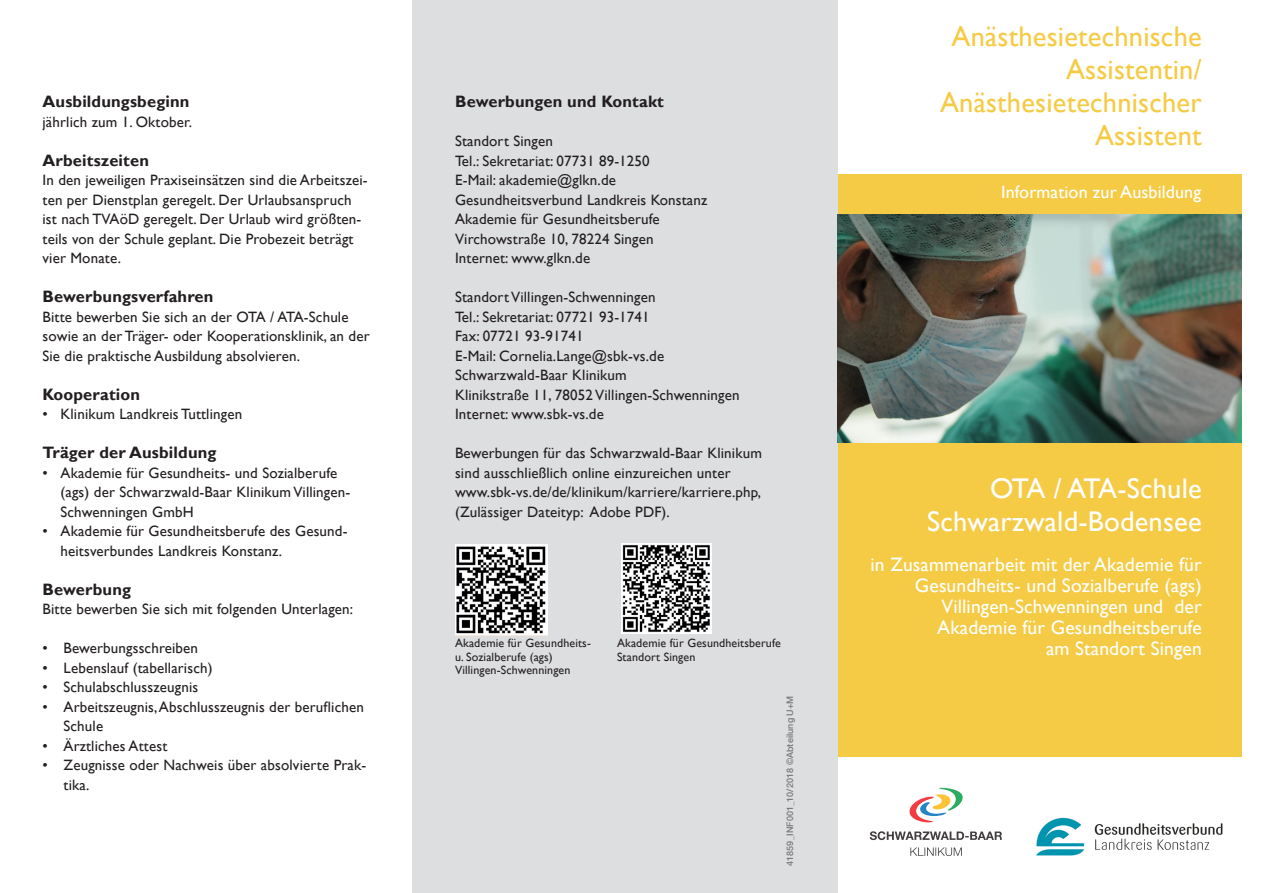
<style>
.page{position:relative;width:1263px;height:893px;background:#fff}
.page>*{position:absolute;margin:0;border:0;box-sizing:border-box;transform-origin:0 0}
.t1{font:28.5px "Gill Sans";letter-spacing:.005em;color:#f5cb45}
.t2{font:28.5px "Gill Sans";letter-spacing:.005em;color:#fff}
.t3{font:19.5px "Gill Sans";letter-spacing:.005em;color:#fff}
.t4{font:18px "Gill Sans";letter-spacing:.005em;color:#fff}
.t5{font:700 16.5px "Gill Sans";letter-spacing:.01em;color:#231f20}
.t6{font:15px/19.5px "Gill Sans";letter-spacing:.01em;color:#231f20}
.t7{font:12px "Gill Sans";letter-spacing:.01em;color:#231f20}
.t8{font:500 9px "Helvetica Neue LT Com";letter-spacing:.005em;color:#777b78}
</style>
<div class="page">
<svg style="left:909px;top:787px;width:54px;height:35px"></svg>
<svg style="left:870px;top:831px;width:132px;height:9px"></svg>
<svg style="left:910px;top:847px;width:52px;height:9px"></svg>
<div style="left:412px;top:0;width:426px;height:893px;background:#dddee0"></div>
<img style="left:1036px;top:817px;width:187px;height:39px">
<img style="left:622px;top:544px;width:89px;height:89px">
<img style="left:455px;top:544px;width:92px;height:91px">
<div style="left:838px;top:174px;width:404px;height:583px;background:#f5cb45"></div>
<img style="left:838px;top:214px;width:404px;height:228px">
<p class="t5" style="left:43px;top:92px;width:148px">Ausbildungsbeginn</p>
<p class="t6" style="left:43px;top:112px;width:151px">jährlich zum 1. Oktober.</p>
<p class="t5" style="left:43px;top:150px;width:108px">Arbeitszeiten</p>
<p class="t6" style="left:43px;top:171px;width:327px">In den jeweiligen Praxiseinsätzen sind die Arbeitszei&shy;ten per Dienstplan geregelt. Der Urlaubsanspruch ist nach TVAöD geregelt. Der Urlaub wird größten&shy;teils von der Schule geplant. Die Probezeit beträgt vier Monate.</p>
<p class="t5" style="left:43px;top:287px;width:172px">Bewerbungsverfahren</p>
<p class="t6" style="left:43px;top:307px;width:329px">Bitte bewerben Sie sich an der OTA / ATA-Schule sowie an der Träger- oder Kooperationsklinik, an der<br>Sie die praktische Ausbildung absolvieren.</p>
<p class="t5" style="left:43px;top:384px;width:99px">Kooperation</p>
<p class="t6" style="left:43px;top:405px;width:201px">• Klinikum Landkreis Tuttlingen</p>
<p class="t5" style="left:43px;top:443px;width:176px">Träger der Ausbildung</p>
<p class="t6" style="left:61px;top:463px;width:291px;text-indent:-18px">• Akademie für Gesundheits- und Sozialberufe (ags) der Schwarzwald-Baar Klinikum Villingen-<br>Schwenningen GmbH</p>
<p class="t6" style="left:61px;top:522px;width:289px;text-indent:-18px">• Akademie für Gesundheitsberufe des Gesund&shy;heitsverbundes Landkreis Konstanz.</p>
<p class="t5" style="left:43px;top:579px;width:90px">Bewerbung</p>
<p class="t6" style="left:43px;top:600px;width:312px">Bitte bewerben Sie sich mit folgenden Unterlagen:</p>
<p class="t6" style="left:43px;top:639px;width:157px">• Bewerbungsschreiben</p>
<p class="t6" style="left:43px;top:658px;width:172px">• Lebenslauf (tabellarisch)</p>
<p class="t6" style="left:43px;top:678px;width:157px">• Schulabschlusszeugnis</p>
<p class="t6" style="left:64px;top:697px;width:302px;text-indent:-21px">• Arbeitszeugnis,Abschlusszeugnis der beruflichen<br>Schule</p>
<p class="t6" style="left:43px;top:736px;width:126px">• Ärztliches Attest</p>
<p class="t6" style="left:64px;top:756px;width:304px;text-indent:-21px">• Zeugnisse oder Nachweis über absolvierte Prak&shy;tika.</p>
<p class="t5" style="left:455px;top:92px;width:210px">Bewerbungen und Kontakt</p>
<p class="t6" style="left:455px;top:132px;width:99px">Standort Singen</p>
<p class="t6" style="left:455px;top:151px;width:196px">Tel.: Sekretariat: 07731 89-1250</p>
<p class="t6" style="left:455px;top:171px;width:162px">E-Mail: akademie@glkn.de</p>
<p class="t6" style="left:455px;top:190px;width:254px">Gesundheitsverbund Landkreis Konstanz</p>
<p class="t6" style="left:455px;top:210px;width:206px">Akademie für Gesundheitsberufe</p>
<p class="t6" style="left:455px;top:229px;width:200px">Virchowstraße 10, 78224 Singen</p>
<p class="t6" style="left:455px;top:249px;width:137px">Internet: www.glkn.de</p>
<p class="t6" style="left:455px;top:288px;width:202px">Standort Villingen-Schwenningen</p>
<p class="t6" style="left:455px;top:307px;width:196px">Tel.: Sekretariat: 07721 93-1741</p>
<p class="t6" style="left:455px;top:327px;width:130px">Fax: 07721 93-91741</p>
<p class="t6" style="left:455px;top:346px;width:211px">E-Mail: Cornelia.Lange@sbk-vs.de</p>
<p class="t6" style="left:455px;top:366px;width:173px">Schwarzwald-Baar Klinikum</p>
<p class="t6" style="left:455px;top:385px;width:286px">Klinikstraße 11, 78052 Villingen-Schwenningen</p>
<p class="t6" style="left:455px;top:405px;width:150px">Internet: www.sbk-vs.de</p>
<p class="t6" style="left:455px;top:444px;width:308px">Bewerbungen für das Schwarzwald-Baar Klinikum sind ausschließlich online einzureichen unter</p>
<p class="t6" style="left:455px;top:483px;width:308px">www.sbk-vs.de/de/klinikum/karriere/karriere.php,</p>
<p class="t6" style="left:455px;top:502px;width:216px">(Zulässiger Dateityp: Adobe PDF).</p>
<p class="t7" style="left:455px;top:636px;width:137px">Akademie für Gesundheits-</p>
<p class="t7" style="left:617px;top:636px;width:165px">Akademie für Gesundheitsberufe</p>
<p class="t7" style="left:455px;top:650px;width:99px">u. Sozialberufe (ags)</p>
<p class="t7" style="left:617px;top:650px;width:80px">Standort Singen</p>
<p class="t7" style="left:455px;top:663px;width:117px">Villingen-Schwenningen</p>
<p class="t8" style="left:784px;top:866px;width:172px;rotate:-90deg">41859_INF001_10/2018 ©Abteilung U+M</p>
<p class="t1" style="left:951px;top:20px;width:252px">Anästhesietechnische</p>
<p class="t1" style="left:1066px;top:53px;width:137px">Assistentin/</p>
<p class="t1" style="left:940px;top:86px;width:263px">Anästhesietechnischer</p>
<p class="t1" style="left:1095px;top:119px;width:108px">Assistent</p>
<p class="t4" style="left:1001px;top:182px;width:201px">Information zur Ausbildung</p>
<p class="t2" style="left:990px;top:472px;width:213px">OTA / ATA-Schule</p>
<p class="t2" style="left:927px;top:505px;width:276px">Schwarzwald-Bodensee</p>
<p class="t3" style="left:870px;top:553px;width:333px">in Zusammenarbeit mit der Akademie für</p>
<p class="t3" style="left:915px;top:574px;width:288px">Gesundheits- und Sozialberufe (ags)</p>
<p class="t3" style="left:941px;top:595px;width:262px">Villingen-Schwenningen und der</p>
<p class="t3" style="left:937px;top:616px;width:266px">Akademie für Gesundheitsberufe</p>
<p class="t3" style="left:1046px;top:637px;width:157px">am Standort Singen</p>
</div>
